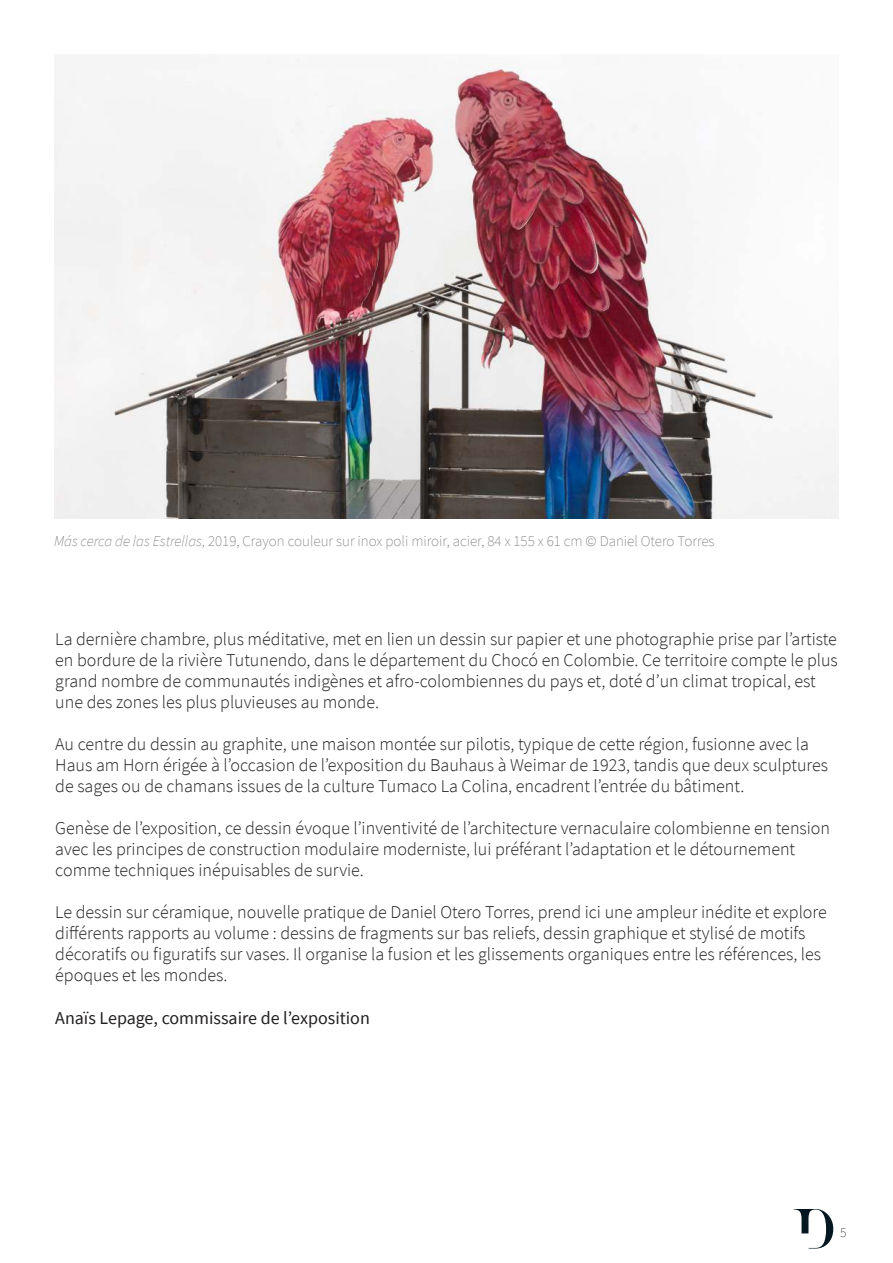
<style>
.page{position:relative;width:893px;height:1263px;background:#fff}
.page>*{position:absolute;margin:0;border:0;box-sizing:border-box;transform-origin:0 0}
.t1{font:300 18px/21px "Source Sans Pro";color:#221f1f}
.t2{font:18px "Source Sans Pro";color:#221f1f}
.t3{font:200 15px "Source Sans Pro";color:#6c6e70}
.t4{font:200 13.5px "Source Sans Pro";color:#221f1f}
.s1{font-style:italic}
</style>
<div class="page">
<svg style="left:794px;top:1209px;width:39px;height:39px"></svg>
<img style="left:54px;top:59px;width:785px;height:460px">
<p class="t3" style="left:54px;top:533px;width:662px"><span class="s1">Más cerca de las Estrellas</span>, 2019, Crayon couleur sur inox poli miroir, acier, 84 x 155 x 61 cm © Daniel Otero Torres</p>
<p class="t1" style="left:55px;top:628px;width:784px">La dernière chambre, plus méditative, met en lien un dessin sur papier et une photographie prise par l’artiste en bordure de la rivière Tutunendo, dans le département du Chocó en Colombie. Ce territoire compte le plus grand nombre de communautés indigènes et afro-colombiennes du pays et, doté d’un climat tropical, est une des zones les plus pluvieuses au monde.</p>
<p class="t1" style="left:55px;top:734px;width:774px">Au centre du dessin au graphite, une maison montée sur pilotis, typique de cette région, fusionne avec la<br>Haus am Horn érigée à l’occasion de l’exposition du Bauhaus à Weimar de 1923, tandis que deux sculptures de sages ou de chamans issues de la culture Tumaco La Colina, encadrent l’entrée du bâtiment.</p>
<p class="t1" style="left:55px;top:817px;width:776px">Genèse de l’exposition, ce dessin évoque l’inventivité de l’architecture vernaculaire colombienne en tension avec les principes de construction modulaire moderniste, lui préférant l’adaptation et le détournement comme techniques inépuisables de survie.</p>
<p class="t1" style="left:55px;top:902px;width:773px">Le dessin sur céramique, nouvelle pratique de Daniel Otero Torres, prend ici une ampleur inédite et explore différents rapports au volume : dessins de fragments sur bas reliefs, dessin graphique et stylisé de motifs décoratifs ou figuratifs sur vases. Il organise la fusion et les glissements organiques entre les références, les époques et les mondes.</p>
<p class="t2" style="left:55px;top:1008px;width:316px">Anaïs Lepage, commissaire de l’exposition</p>
<p class="t4" style="left:840px;top:1225px;width:8px">5</p>
</div>
